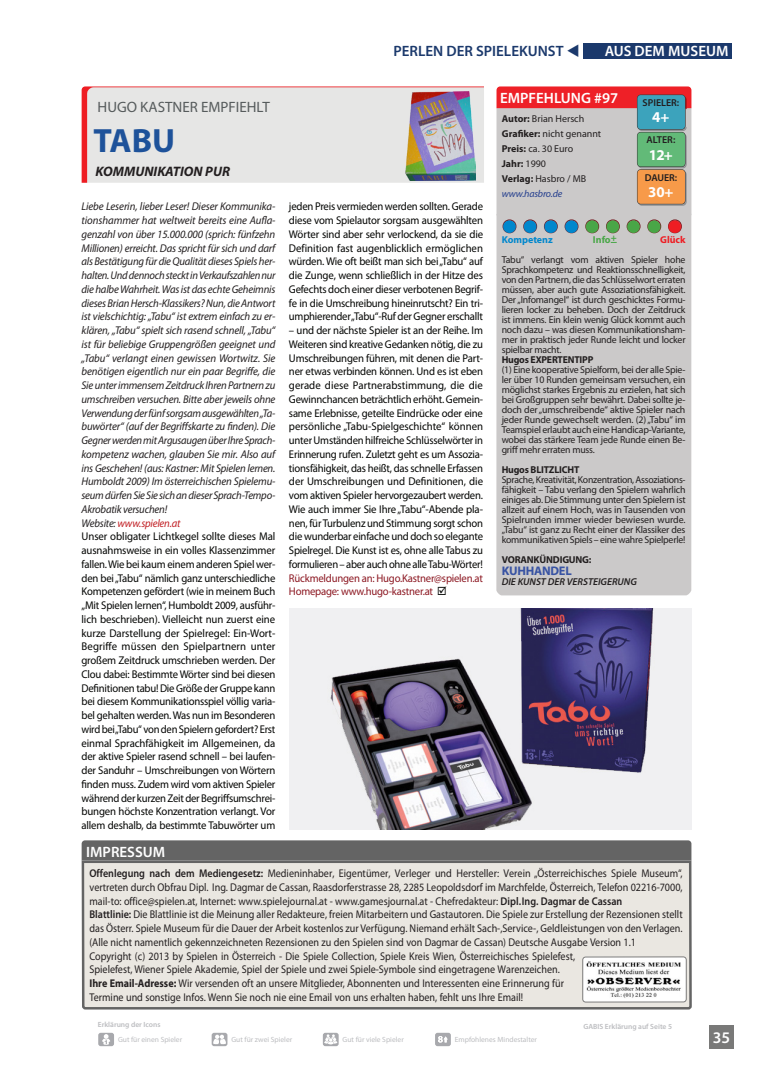
<style>
.page{position:relative;width:780px;height:1088px;background:#fff}
.page>*{position:absolute;margin:0;border:0;box-sizing:border-box;transform-origin:0 0}
.t1{font:700 33.75px "Myriad Pro";color:#1e529a}
.t2{font:600 16.25px "Myriad Pro";color:#fff}
.t3{font:600 15px "Myriad Pro";color:#fff}
.t4{font:600 15px "Myriad Pro";color:#1b396c}
.t5{font:15px "Myriad Pro";color:#565b5c}
.t6{font:700 15px "Myriad Pro";color:#fff}
.t7{font:italic 700 13.75px "Myriad Pro";color:#231f20}
.t8{font:700 12.5px "Myriad Pro";letter-spacing:-.02em;color:#3853a3}
.t9{font:italic 11.25px/13.8px "Myriad Pro";letter-spacing:-.02em;color:#231f20;scale:.96 1}
.t10{font:11.25px/13.8px "Myriad Pro";color:#231f20;scale:.9 1}
.t11{font:11.25px/13.8px "Myriad Pro";letter-spacing:-.02em;color:#040503;text-align:justify;scale:.95 1}
.t12{font:11.25px/13.8px "Myriad Pro";letter-spacing:-.02em;color:#8c1822;scale:.95 1}
.t13{font:10px/10px "Myriad Pro";letter-spacing:-.02em;color:#231f20;text-align:justify}
.t14{font:10px/15px "Myriad Pro";color:#231f20}
.t15{font:700 10px "Myriad Pro";letter-spacing:-.02em;color:#231f20}
.t16{font:italic 600 10px "Myriad Pro";color:#231f20}
.t17{font:600 10px "Myriad Pro";color:#231f20}
.t18{font:700 10px "Myriad Pro";color:#0087cd}
.t19{font:700 10px "Myriad Pro";color:#49a647}
.t20{font:700 10px "Myriad Pro";color:#ee1d23}
.t21{font:7.5px "Myriad Pro";color:#bcbdc0}
.t22{font:600 7.5px "Myriad Pro";color:#bcbdc0}
.s1{font-weight:700}
.s2{font-style:italic;color:#253f8e}
.s3{color:#c12025}
.s4{font-style:normal;color:#040503}
.s5{color:#040503}
.s6{font-weight:600}
</style>
<div class="page">
<div style="left:583px;top:43px;width:149px;height:16px;background:#1b396c"></div>
<div style="left:709px;top:1025px;width:24px;height:23px;background:#797978"></div>
<div style="left:82px;top:840px;width:609px;height:19px;background:#646464"></div>
<div style="left:81px;top:859px;width:611px;height:151px;background:#eae7e1"></div>
<svg style="left:581px;top:956px;width:106px;height:47px"></svg>
<svg style="left:98px;top:1033px;width:16px;height:13px"></svg>
<svg style="left:323px;top:1033px;width:15px;height:13px"></svg>
<svg style="left:435px;top:1033px;width:16px;height:13px"></svg>
<svg style="left:212px;top:1033px;width:15px;height:13px"></svg>
<div style="left:496px;top:234px;width:195px;height:361px;background:#cbc9c9"></div>
<div style="left:82px;top:86px;width:402px;height:97px;background:#e6e6e5"></div>
<img style="left:289px;top:609px;width:402px;height:220px">
<img style="left:406px;top:91px;width:69px;height:89px">
<svg style="left:496px;top:86px;width:195px;height:148px;background:#c1aaa4"></svg>
<h3 class="t5" style="left:97px;top:98px;width:174px">HUGO KASTNER EMPFIEHLT</h3>
<h1 class="t1" style="left:93px;top:119px;width:83px">TABU</h1>
<p class="t7" style="left:96px;top:163px;width:136px">KOMMUNIKATION PUR</p>
<h3 class="t4" style="left:393px;top:41px;width:188px">PERLEN DER SPIELEKUNST ▼</h3>
<h3 class="t3" style="left:604px;top:41px;width:125px">AUS DEM MUSEUM</h3>
<h3 class="t3" style="left:500px;top:88px;width:120px">EMPFEHLUNG #97</h3>
<p class="t17" style="left:642px;top:96px;width:38px">SPIELER:</p>
<h3 class="t6" style="left:652px;top:108px;width:19px">4+</h3>
<p class="t17" style="left:646px;top:134px;width:30px">ALTER:</p>
<h3 class="t6" style="left:648px;top:145px;width:26px">12+</h3>
<p class="t17" style="left:644px;top:171px;width:34px">DAUER:</p>
<h3 class="t6" style="left:648px;top:182px;width:27px">30+</h3>
<p class="t14" style="left:502px;top:111px;width:101px"><span class="s1">Autor:</span> Brian Hersch<br><span class="s1">Grafiker:</span> nicht genannt<br><span class="s1">Preis:</span> ca. 30 Euro<br><span class="s1">Jahr:</span> 1990<br><span class="s1">Verlag:</span> Hasbro / MB <span class="s2">www.hasbro.de</span></p>
<p class="t9" style="left:81px;top:199px;width:203px">Liebe Leserin, lieber Leser! Dieser Kommunika&shy;tionshammer hat weltweit bereits eine Aufla&shy;genzahl von über 15.000.000 (sprich: fünfzehn Millionen) erreicht. Das spricht für sich und darf als Bestätigung für die Qualität dieses Spiels her&shy;halten. Und dennoch steckt in Verkaufszahlen nur die halbe Wahrheit. Was ist das echte Geheimnis dieses Brian Hersch-Klassikers? Nun, die Antwort ist vielschichtig: „Tabu“ ist extrem einfach zu er&shy;klären, „Tabu“ spielt sich rasend schnell, „Tabu“ ist für beliebige Gruppengrößen geeignet und „Tabu“ verlangt einen gewissen Wortwitz. Sie benötigen eigentlich nur ein paar Begriffe, die Sie unter immensem Zeitdruck Ihren Partnern zu umschreiben versuchen. Bitte aber jeweils ohne Verwendung der fünf sorgsam ausgewählten „Ta&shy;buwörter“ (auf der Begriffskarte zu finden). Die Gegner werden mit Argusaugen über Ihre Sprach&shy;kompetenz wachen, glauben Sie mir. Also auf ins Geschehen! (aus: Kastner: Mit Spielen lernen.<br>Humboldt 2009) Im österreichischen Spielemu&shy;seum dürfen Sie Sie sich an dieser Sprach-Tempo-Akrobatik versuchen!<br>Website: <span class="s3">www.spielen.at<br></span><span class="s4">Unser obligater Lichtkegel sollte dieses Mal ausnahmsweise in ein volles Klassenzimmer fallen. Wie bei kaum einem anderen Spiel wer&shy;den bei „Tabu“ nämlich ganz unterschiedliche Kompetenzen gefördert (wie in meinem Buch „Mit Spielen lernen“, Humboldt 2009, ausführ&shy;lich beschrieben). Vielleicht nun zuerst eine kurze Darstellung der Spielregel: Ein-Wort-Begriffe müssen den Spielpartnern unter großem Zeitdruck umschrieben werden. Der Clou dabei: Bestimmte Wörter sind bei diesen Definitionen tabu! Die Größe der Gruppe kann bei diesem Kommunikationsspiel völlig varia&shy;bel gehalten werden. Was nun im Besonderen wird bei „Tabu“ von den Spielern gefordert? Erst einmal Sprachfähigkeit im Allgemeinen, da der aktive Spieler rasend schnell – bei laufen&shy;der Sanduhr – Umschreibungen von Wörtern finden muss. Zudem wird vom aktiven Spieler während der kurzen Zeit der Begriffsumschrei&shy;bungen höchste Konzentration verlangt. Vor allem deshalb, da bestimmte Tabuwörter um</span></p>
<p class="t11" style="left:289px;top:199px;width:206px">jeden Preis vermieden werden sollten. Gerade diese vom Spielautor sorgsam ausgewählten Wörter sind aber sehr verlockend, da sie die Definition fast augenblicklich ermöglichen würden. Wie oft beißt man sich bei „Tabu“ auf die Zunge, wenn schließlich in der Hitze des Gefechts doch einer dieser verbotenen Begrif&shy;fe in die Umschreibung hineinrutscht? Ein tri&shy;umphierender „Tabu“-Ruf der Gegner erschallt</p>
<p class="t11" style="left:289px;top:323px;width:206px">– und der nächste Spieler ist an der Reihe. Im Weiteren sind kreative Gedanken nötig, die zu Umschreibungen führen, mit denen die Part&shy;ner etwas verbinden können. Und es ist eben gerade diese Partnerabstimmung, die die Gewinnchancen beträchtlich erhöht. Gemein&shy;same Erlebnisse, geteilte Eindrücke oder eine persönliche „Tabu-Spielgeschichte“ können unter Umständen hilfreiche Schlüsselwörter in Erinnerung rufen. Zuletzt geht es um Assozia&shy;tionsfähigkeit, das heißt, das schnelle Erfassen der Umschreibungen und Definitionen, die vom aktiven Spieler hervorgezaubert werden.<br>Wie auch immer Sie Ihre „Tabu“-Abende pla&shy;nen, für Turbulenz und Stimmung sorgt schon die wunderbar einfache und doch so elegante Spielregel. Die Kunst ist es, ohne alle Tabus zu formulieren – aber auch ohne alle Tabu-Wörter!</p>
<p class="t12" style="left:289px;top:571px;width:206px">Rückmeldungen an: Hugo.Kastner@spielen.at<br>Homepage: www.hugo-kastner.at <span class="s5">☑</span></p>
<p class="t18" style="left:501px;top:233px;width:53px">Kompetenz</p>
<p class="t19" style="left:593px;top:233px;width:25px">Info+</p>
<p class="t20" style="left:660px;top:233px;width:27px">Glück</p>
<p class="t13" style="left:501px;top:254px;width:185px">Tabu“ verlangt vom aktiven Spieler hohe Sprachkompetenz und Reaktionsschnelligkeit, von den Partnern, die das Schlüsselwort erraten müssen, aber auch gute Assoziationsfähigkeit.<br>Der „Infomangel“ ist durch geschicktes Formu&shy;lieren locker zu beheben. Doch der Zeitdruck ist immens. Ein klein wenig Glück kommt auch noch dazu – was diesen Kommunikationsham&shy;mer in praktisch jeder Runde leicht und locker spielbar macht.</p>
<p class="t15" style="left:501px;top:353px;width:93px">Hugos EXPERTENTIPP</p>
<p class="t13" style="left:501px;top:364px;width:185px">(1) Eine kooperative Spielform, bei der alle Spie&shy;ler über 10 Runden gemeinsam versuchen, ein möglichst starkes Ergebnis zu erzielen, hat sich bei Großgruppen sehr bewährt. Dabei sollte je&shy;doch der „umschreibende“ aktive Spieler nach jeder Runde gewechselt werden. (2) „Tabu“ im Teamspiel erlaubt auch eine Handicap-Variante, wobei das stärkere Team jede Runde einen Be&shy;griff mehr erraten muss.</p>
<p class="t15" style="left:501px;top:463px;width:79px">Hugos BLITZLICHT</p>
<p class="t13" style="left:501px;top:474px;width:185px">Sprache, Kreativität, Konzentration, Assoziations&shy;fähigkeit – Tabu verlang den Spielern wahrlich einiges ab. Die Stimmung unter den Spielern ist allzeit auf einem Hoch, was in Tausenden von Spielrunden immer wieder bewiesen wurde. „Tabu“ ist ganz zu Recht einer der Klassiker des kommunikativen Spiels – eine wahre Spielperle!</p>
<p class="t15" style="left:501px;top:553px;width:91px">VORANKÜNDIGUNG:</p>
<p class="t8" style="left:501px;top:563px;width:72px">KUHHANDEL</p>
<p class="t16" style="left:501px;top:575px;width:137px">DIE KUNST DER VERSTEIGERUNG</p>
<h3 class="t3" style="left:86px;top:842px;width:80px">IMPRESSUM</h3>
<p class="t10" style="left:89px;top:866px;width:660px"><span class="s6">Offenlegung nach dem Mediengesetz:</span> Medieninhaber, Eigentümer, Verleger und Hersteller: Verein „Österreichisches Spiele Museum“, vertreten durch Obfrau Dipl. Ing. Dagmar de Cassan, Raasdorferstrasse 28, 2285 Leopoldsdorf im Marchfelde, Österreich, Telefon 02216-7000, mail-to: office@spielen.at, Internet: www.spielejournal.at - www.gamesjournal.at - Chefredakteur: <span class="s6">Dipl.Ing. Dagmar de Cassan<br>Blattlinie:</span> Die Blattlinie ist die Meinung aller Redakteure, freien Mitarbeitern und Gastautoren. Die Spiele zur Erstellung der Rezensionen stellt das Österr. Spiele Museum für die Dauer der Arbeit kostenlos zur Verfügung. Niemand erhält Sach-,Service-, Geldleistungen von den Verlagen. (Alle nicht namentlich gekennzeichneten Rezensionen zu den Spielen sind von Dagmar de Cassan) Deutsche Ausgabe Version 1.1<br>Copyright (c) 2013 by Spielen in Österreich - Die Spiele Collection, Spiele Kreis Wien, Österreichisches Spielefest,<br>Spielefest, Wiener Spiele Akademie, Spiel der Spiele und zwei Spiele-Symbole sind eingetragene Warenzeichen.<br><span class="s1">Ihre Email-Adresse:</span> Wir versenden oft an unsere Mitglieder, Abonnenten und Interessenten eine Erinnerung für<br>Termine und sonstige Infos. Wenn Sie noch nie eine Email von uns erhalten haben, fehlt uns Ihre Email!</p>
<p class="t22" style="left:98px;top:1020px;width:64px">Erklärung der Icons</p>
<p class="t21" style="left:118px;top:1034px;width:66px">Gut für einen Spieler</p>
<p class="t21" style="left:231px;top:1034px;width:62px">Gut für zwei Spieler</p>
<p class="t21" style="left:342px;top:1034px;width:63px">Gut für viele Spieler</p>
<p class="t21" style="left:455px;top:1034px;width:84px">Empfohlenes Mindestalter</p>
<p class="t22" style="left:583px;top:1021px;width:90px">GABIS Erklärung auf Seite 5</p>
<h2 class="t2" style="left:712px;top:1027px;width:19px">35</h2>
</div>
